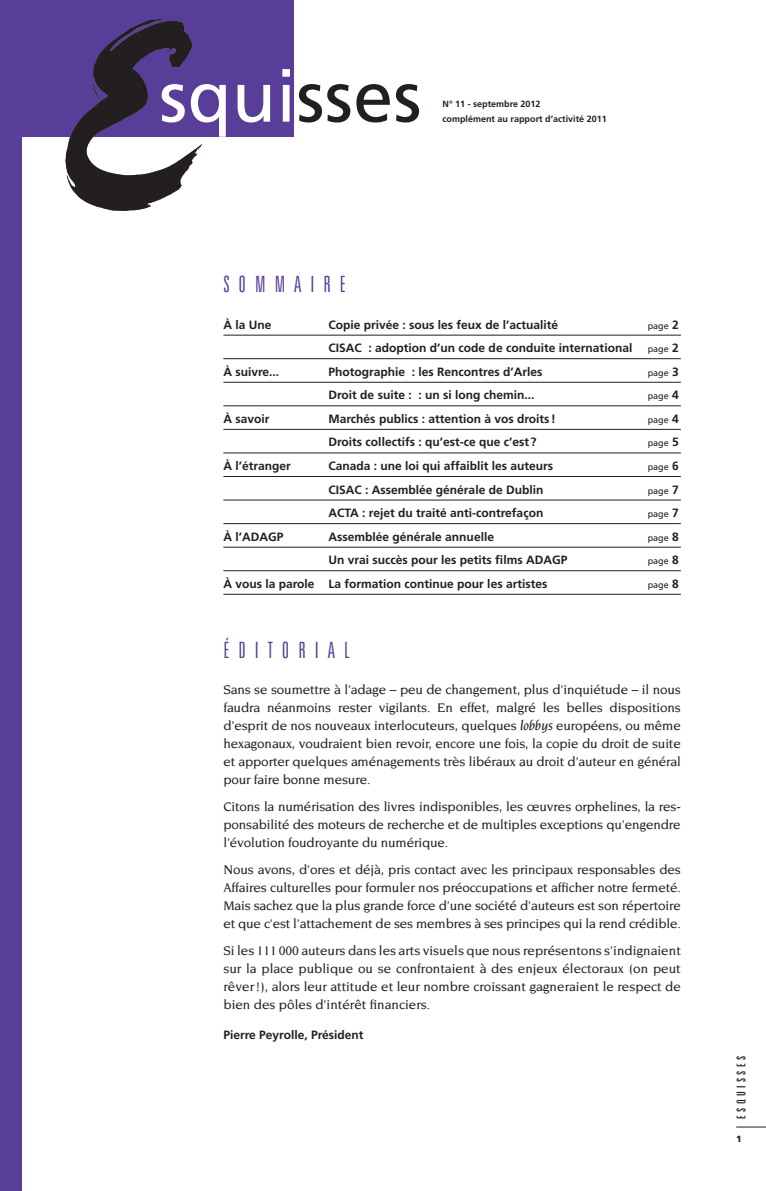
<style>
.page{position:relative;width:766px;height:1191px;background:#fff}
.page>*{position:absolute;margin:0;border:0;box-sizing:border-box;transform-origin:0 0}
.t1{font:72px "Frutiger LT Std";letter-spacing:.005em;color:#fff}
.t2{font:300 extra-condensed 22.5px "Zurich BT";color:#593e99}
.t3{font:500 13.5px/18px "Novarese Std";letter-spacing:-.01em;color:#231f20;text-align:justify}
.t4{font:700 12px "Frutiger LT Std";color:#231f20}
.t5{font:extra-condensed 12px "Zurich BT";letter-spacing:.28em;color:#231f20}
.t6{font:9px "Frutiger LT Std";color:#231f20}
.t7{font:700 9px/15px "Frutiger LT Std";color:#231f20}
.t8{font:900 9px "Frutiger LT Std";color:#231f20}
.s1{color:#231f20}
.s2{font-weight:700;font-size:12px}
.s3{font-style:italic;font-size:14.25px}
</style>
<div class="page">
<svg style="left:736px;top:1126px;width:29px;height:1px"></svg>
<div style="left:0;top:0;width:21px;height:1191px;background:#593e99"></div>
<div style="left:9px;top:0;width:284px;height:136px;background:#593e99"></div>
<hr style="left:223px;top:335px;width:457px;height:1px;background:#231f20">
<hr style="left:223px;top:358px;width:457px;height:1px;background:#231f20">
<hr style="left:223px;top:382px;width:457px;height:1px;background:#231f20">
<hr style="left:223px;top:405px;width:457px;height:1px;background:#231f20">
<hr style="left:223px;top:429px;width:457px;height:1px;background:#231f20">
<hr style="left:223px;top:453px;width:457px;height:1px;background:#231f20">
<hr style="left:223px;top:476px;width:457px;height:1px;background:#231f20">
<hr style="left:223px;top:500px;width:457px;height:1px;background:#231f20">
<hr style="left:223px;top:523px;width:457px;height:1px;background:#231f20">
<hr style="left:223px;top:547px;width:457px;height:1px;background:#231f20">
<hr style="left:223px;top:570px;width:457px;height:1px;background:#231f20">
<hr style="left:223px;top:594px;width:457px;height:1px;background:#231f20">
<svg style="left:65px;top:19px;width:137px;height:192px"></svg>
<h1 class="t1" style="left:159px;top:54px;width:264px">squi<span class="s1">sses</span></h1>
<p class="t7" style="left:442px;top:96px;width:166px">N° 11 - septembre 2012<br>complément au rapport d’activité 2011</p>
<h2 class="t2" style="left:223px;top:271px;width:32px">S ommaire</h2>
<p class="t4" style="left:223px;top:317px;width:50px">À la Une</p>
<p class="t4" style="left:328px;top:317px;width:231px">Copie privée : sous les feux de l’actualité</p>
<p class="t6" style="left:647px;top:320px;width:33px">page <span class="s2">2</span></p>
<p class="t4" style="left:328px;top:341px;width:305px">CISAC : adoption d’un code de conduite international</p>
<p class="t6" style="left:647px;top:344px;width:33px">page <span class="s2">2</span></p>
<p class="t4" style="left:223px;top:364px;width:57px">À suivre...</p>
<p class="t4" style="left:328px;top:364px;width:215px">Photographie : les Rencontres d’Arles</p>
<p class="t6" style="left:647px;top:367px;width:33px">page <span class="s2">3</span></p>
<p class="t4" style="left:328px;top:388px;width:207px">Droit de suite : : un si long chemin...</p>
<p class="t6" style="left:647px;top:391px;width:33px">page <span class="s2">4</span></p>
<p class="t4" style="left:223px;top:411px;width:48px">À savoir</p>
<p class="t4" style="left:328px;top:411px;width:229px">Marchés publics : attention à vos droits !</p>
<p class="t6" style="left:647px;top:414px;width:33px">page <span class="s2">4</span></p>
<p class="t4" style="left:328px;top:435px;width:209px">Droits collectifs : qu’est-ce que c’est ?</p>
<p class="t6" style="left:647px;top:438px;width:33px">page <span class="s2">5</span></p>
<p class="t4" style="left:223px;top:459px;width:69px">À l’étranger</p>
<p class="t4" style="left:328px;top:459px;width:226px">Canada : une loi qui affaiblit les auteurs</p>
<p class="t6" style="left:647px;top:461px;width:33px">page <span class="s2">6</span></p>
<p class="t4" style="left:328px;top:482px;width:216px">CISAC : Assemblée générale de Dublin</p>
<p class="t6" style="left:647px;top:485px;width:33px">page <span class="s2">7</span></p>
<p class="t4" style="left:328px;top:506px;width:216px">ACTA : rejet du traité anti-contrefaçon</p>
<p class="t6" style="left:647px;top:508px;width:33px">page <span class="s2">7</span></p>
<p class="t4" style="left:223px;top:529px;width:61px">À l’ADAGP</p>
<p class="t4" style="left:328px;top:529px;width:167px">Assemblée générale annuelle</p>
<p class="t6" style="left:647px;top:532px;width:33px">page <span class="s2">8</span></p>
<p class="t4" style="left:328px;top:553px;width:240px">Un vrai succès pour les petits films ADAGP</p>
<p class="t6" style="left:647px;top:556px;width:33px">page <span class="s2">8</span></p>
<p class="t4" style="left:223px;top:576px;width:325px">À vous la parole La formation continue pour les artistes</p>
<p class="t6" style="left:647px;top:579px;width:33px">page <span class="s2">8</span></p>
<h2 class="t2" style="left:223px;top:637px;width:12px">Édi</h2>
<h2 class="t2" style="left:268px;top:637px;width:29px">t oria</h2>
<h2 class="t2" style="left:344px;top:637px;width:7px">l</h2>
<p class="t3" style="left:223px;top:680px;width:459px">Sans se soumettre à l’adage – peu de changement, plus d’inquiétude – il nous faudra néanmoins rester vigilants. En effet, malgré les belles dispositions d’esprit de nos nouveaux interlocuteurs, quelques <span class="s3">lobbys</span> européens, ou même hexagonaux, voudraient bien revoir, encore une fois, la copie du droit de suite et apporter quelques aménagements très libéraux au droit d’auteur en général pour faire bonne mesure.</p>
<p class="t3" style="left:223px;top:797px;width:459px">Citons la numérisation des livres indisponibles, les œuvres orphelines, la res&shy;ponsabilité des moteurs de recherche et de multiples exceptions qu’engendre l’évolution foudroyante du numérique.</p>
<p class="t3" style="left:223px;top:860px;width:459px">Nous avons, d’ores et déjà, pris contact avec les principaux responsables des Affaires culturelles pour formuler nos préoccupations et afficher notre fermeté.<br>Mais sachez que la plus grande force d’une société d’auteurs est son répertoire et que c’est l’attachement de ses membres à ses principes qui la rend crédible.</p>
<p class="t3" style="left:223px;top:941px;width:459px">Si les 111 000 auteurs dans les arts visuels que nous représentons s’indignaient sur la place publique ou se confrontaient à des enjeux électoraux (on peut rêver!), alors leur attitude et leur nombre croissant gagneraient le respect de bien des pôles d’intérêt financiers.</p>
<p class="t4" style="left:223px;top:1027px;width:142px">Pierre Peyrolle, Président</p>
<p class="t5" style="left:734px;top:1118px;width:64px;rotate:-90deg">esquisses</p>
<p class="t8" style="left:736px;top:1133px;width:7px">1</p>
</div>
